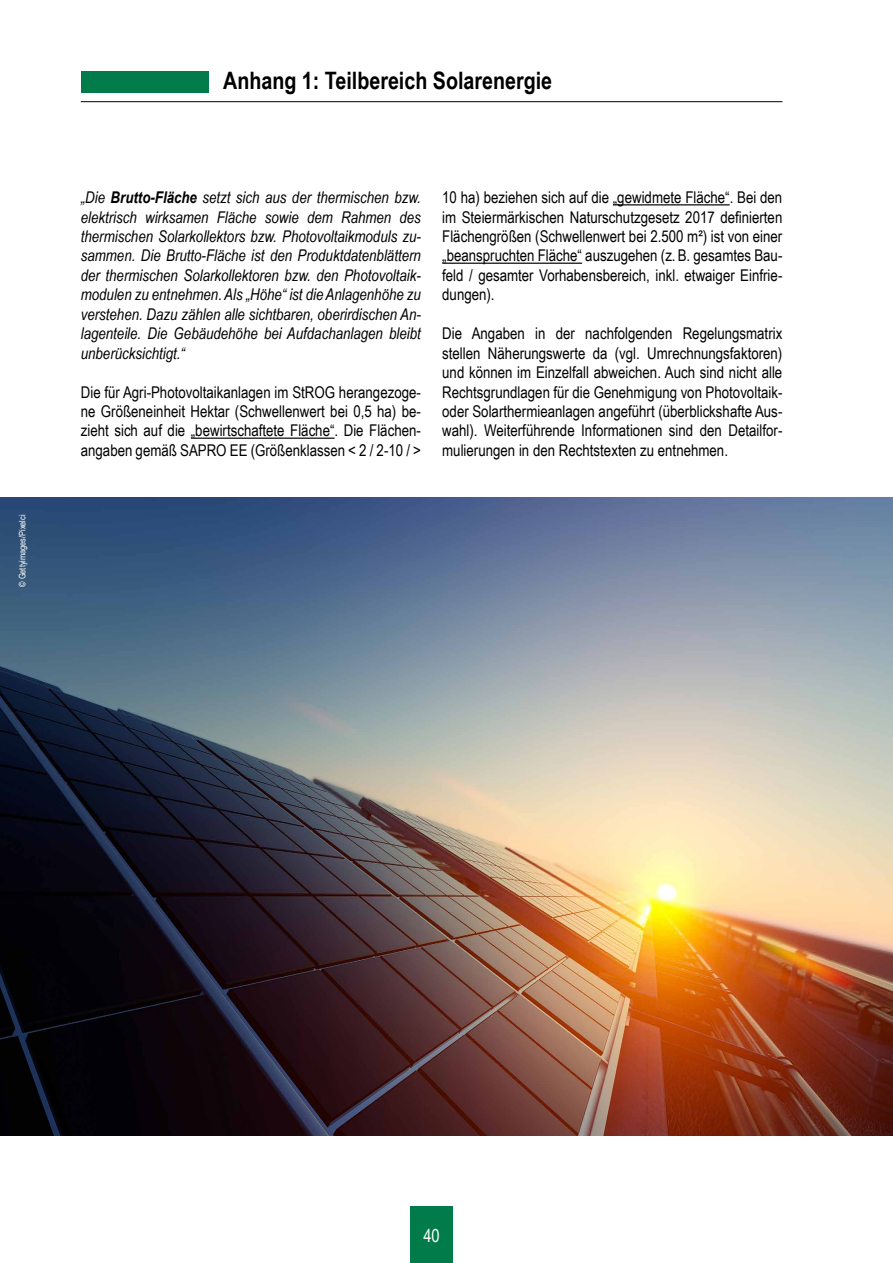
<style>
.page{position:relative;width:893px;height:1263px;background:#fff}
.page>*{position:absolute;margin:0;border:0;box-sizing:border-box;transform-origin:0 0}
.t1{font:700 24px "Arial Narrow";color:#000}
.t2{font:18px "Arial Narrow";color:#fff}
.t3{font:16.2px/19.5px "Arial Narrow";color:#000;text-align:justify}
.t4{font:italic 16.2px/19.5px "Arial Narrow";color:#000;text-align:justify}
.t5{font:9px "Arial Narrow";color:#fff}
.s1{font-weight:700}
</style>
<div class="page">
<div style="left:81px;top:71px;width:127px;height:22px;background:#007b49"></div>
<hr style="left:81px;top:101px;width:701px;height:1px;background:#000">
<div style="left:410px;top:1206px;width:43px;height:57px;background:#007b49"></div>
<img style="left:0;top:497px;width:893px;height:638px">
<hr style="left:191px;top:438px;width:144px;height:1px;background:#000">
<hr style="left:613px;top:204px;width:117px;height:1px;background:#000">
<hr style="left:442px;top:263px;width:140px;height:1px;background:#000">
<p class="t5" style="left:16px;top:587px;width:74px;rotate:-90deg">© Gettyimages/Pixelci</p>
<h1 class="t1" style="left:223px;top:62px;width:330px">Anhang 1: Teilbereich Solarenergie</h1>
<p class="t4" style="left:81px;top:187px;width:342px">„Die <span class="s1">Brutto-Fläche</span> setzt sich aus der thermischen bzw. elektrisch wirksamen Fläche sowie dem Rahmen des thermischen Solarkollektors bzw. Photovoltaikmoduls zu&shy;sammen. Die Brutto-Fläche ist den Produktdatenblättern der thermischen Solarkollektoren bzw. den Photovoltaik&shy;modulen zu entnehmen. Als „Höhe“ ist die Anlagenhöhe zu verstehen. Dazu zählen alle sichtbaren, oberirdischen An&shy;lagenteile. Die Gebäudehöhe bei Aufdachanlagen bleibt unberücksichtigt.“</p>
<p class="t3" style="left:81px;top:381px;width:342px">Die für Agri-Photovoltaikanlagen im StROG herangezoge&shy;ne Größeneinheit Hektar (Schwellenwert bei 0,5 ha) be&shy;zieht sich auf die „bewirtschaftete Fläche“. Die Flächen&shy;angaben gemäß SAPRO EE (Größenklassen &lt; 2 / 2-10 / &gt;</p>
<p class="t3" style="left:442px;top:187px;width:342px">10 ha) beziehen sich auf die „gewidmete Fläche“. Bei den im Steiermärkischen Naturschutzgesetz 2017 definierten Flächengrößen (Schwellenwert bei 2.500 m²) ist von einer „beanspruchten Fläche“ auszugehen (z.B. gesamtes Bau&shy;feld / gesamter Vorhabensbereich, inkl. etwaiger Einfrie&shy;dungen).</p>
<p class="t3" style="left:442px;top:323px;width:342px">Die Angaben in der nachfolgenden Regelungsmatrix stellen Näherungswerte da (vgl. Umrechnungsfaktoren) und können im Einzelfall abweichen. Auch sind nicht alle Rechtsgrundlagen für die Genehmigung von Photovoltaik&shy;oder Solarthermieanlagen angeführt (überblickshafte Aus&shy;wahl). Weiterführende Informationen sind den Detailfor&shy;mulierungen in den Rechtstexten zu entnehmen.</p>
<p class="t2" style="left:423px;top:1222px;width:18px">40</p>
</div>
